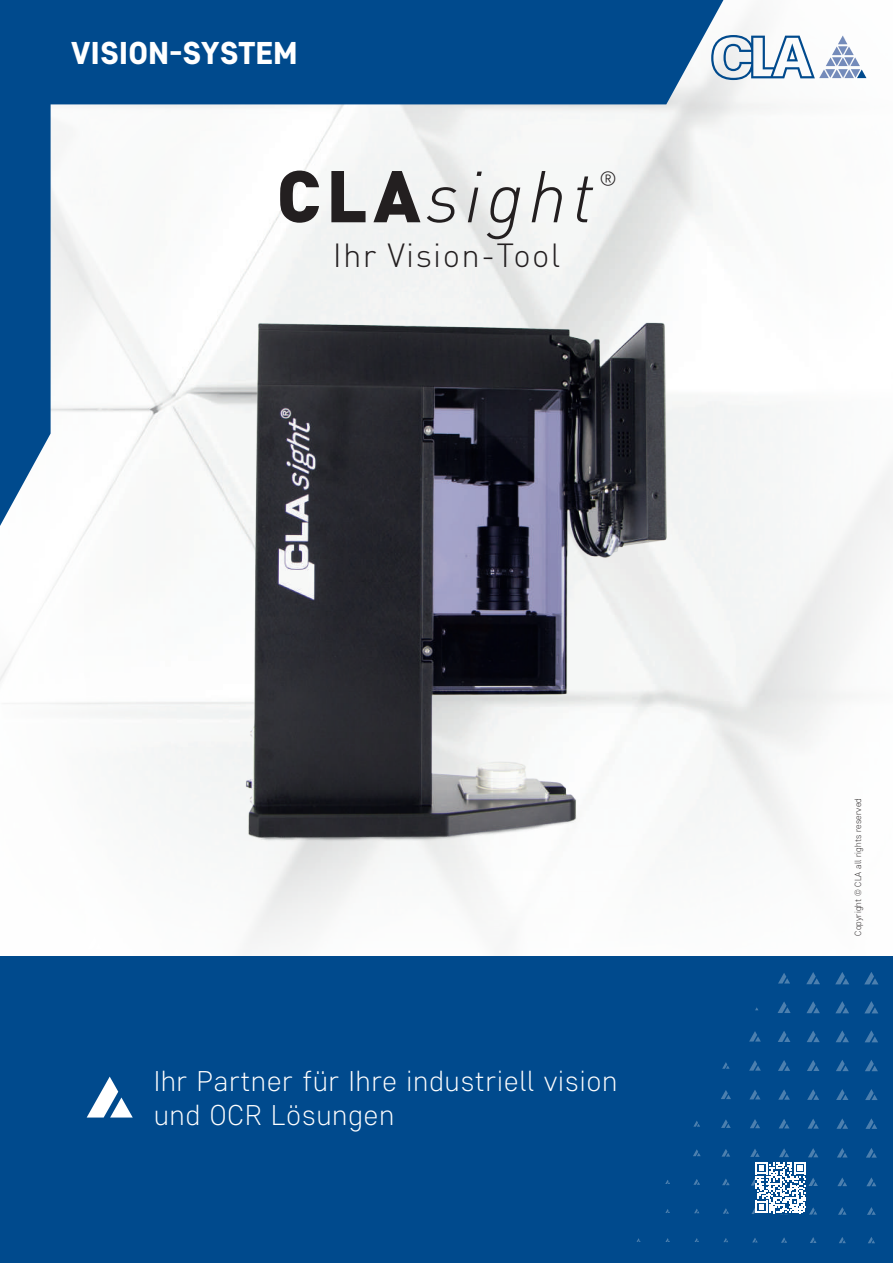
<style>
.page{position:relative;width:893px;height:1263px;background:#fff}
.page>*{position:absolute;margin:0;border:0;box-sizing:border-box;transform-origin:0 0}
.t1{font:italic 300 72px "DINOT";letter-spacing:.07em;color:#231f20}
.t2{font:300 33px "DINOT";letter-spacing:.04em;color:#231f20}
.t3{font:800 31.5px "Core Sans D65";color:#fff}
.t4{font:300 28.5px/34.2px "Core Sans D25";letter-spacing:.04em;color:#fff}
.t5{font:italic 300 21px "DINOT";color:#231f20}
.t6{font:300 9px "Core Sans D25";letter-spacing:.02em;color:#231f20}
.s1{font-weight:900;font-style:normal}
</style>
<div class="page">
<div style="left:0;top:957px;width:893px;height:306px;background:#004a8d"></div>
<svg style="left:778px;top:973px;width:12px;height:10px"></svg>
<svg style="left:806px;top:972px;width:14px;height:12px"></svg>
<svg style="left:835px;top:972px;width:14px;height:12px"></svg>
<svg style="left:864px;top:972px;width:14px;height:12px"></svg>
<svg style="left:777px;top:1001px;width:14px;height:12px"></svg>
<svg style="left:806px;top:1001px;width:14px;height:12px"></svg>
<svg style="left:836px;top:1001px;width:13px;height:12px"></svg>
<svg style="left:865px;top:1001px;width:13px;height:12px"></svg>
<svg style="left:749px;top:1031px;width:12px;height:10px"></svg>
<svg style="left:778px;top:1031px;width:12px;height:11px"></svg>
<svg style="left:807px;top:1031px;width:13px;height:11px"></svg>
<svg style="left:836px;top:1030px;width:13px;height:12px"></svg>
<svg style="left:865px;top:1030px;width:13px;height:12px"></svg>
<svg style="left:722px;top:1062px;width:8px;height:7px"></svg>
<svg style="left:749px;top:1060px;width:12px;height:11px"></svg>
<svg style="left:778px;top:1060px;width:12px;height:11px"></svg>
<svg style="left:807px;top:1060px;width:12px;height:11px"></svg>
<svg style="left:836px;top:1060px;width:13px;height:11px"></svg>
<svg style="left:865px;top:1060px;width:13px;height:11px"></svg>
<svg style="left:721px;top:1090px;width:10px;height:9px"></svg>
<svg style="left:750px;top:1090px;width:10px;height:9px"></svg>
<svg style="left:778px;top:1089px;width:12px;height:11px"></svg>
<svg style="left:807px;top:1089px;width:12px;height:11px"></svg>
<svg style="left:836px;top:1089px;width:12px;height:11px"></svg>
<svg style="left:865px;top:1089px;width:13px;height:11px"></svg>
<svg style="left:694px;top:1121px;width:6px;height:5px"></svg>
<svg style="left:721px;top:1119px;width:10px;height:9px"></svg>
<svg style="left:750px;top:1119px;width:10px;height:9px"></svg>
<svg style="left:779px;top:1119px;width:10px;height:9px"></svg>
<svg style="left:808px;top:1119px;width:11px;height:9px"></svg>
<svg style="left:836px;top:1118px;width:12px;height:11px"></svg>
<svg style="left:865px;top:1118px;width:12px;height:11px"></svg>
<svg style="left:693px;top:1149px;width:8px;height:7px"></svg>
<svg style="left:722px;top:1149px;width:8px;height:7px"></svg>
<svg style="left:837px;top:1148px;width:10px;height:9px"></svg>
<svg style="left:866px;top:1148px;width:11px;height:9px"></svg>
<svg style="left:665px;top:1180px;width:5px;height:4px"></svg>
<svg style="left:693px;top:1179px;width:7px;height:6px"></svg>
<svg style="left:722px;top:1179px;width:8px;height:6px"></svg>
<svg style="left:837px;top:1178px;width:10px;height:8px"></svg>
<svg style="left:866px;top:1177px;width:10px;height:9px"></svg>
<svg style="left:665px;top:1209px;width:5px;height:4px"></svg>
<svg style="left:694px;top:1209px;width:5px;height:4px"></svg>
<svg style="left:723px;top:1208px;width:6px;height:6px"></svg>
<svg style="left:838px;top:1207px;width:8px;height:8px"></svg>
<svg style="left:867px;top:1207px;width:9px;height:8px"></svg>
<svg style="left:636px;top:1238px;width:5px;height:4px"></svg>
<svg style="left:694px;top:1238px;width:5px;height:4px"></svg>
<svg style="left:723px;top:1238px;width:5px;height:4px"></svg>
<svg style="left:752px;top:1238px;width:6px;height:4px"></svg>
<svg style="left:781px;top:1237px;width:6px;height:6px"></svg>
<svg style="left:810px;top:1237px;width:6px;height:6px"></svg>
<svg style="left:839px;top:1237px;width:7px;height:6px"></svg>
<svg style="left:868px;top:1237px;width:7px;height:6px"></svg>
<svg style="left:87px;top:1076px;width:46px;height:41px"></svg>
<svg style="left:0;top:0;width:723px;height:526px"></svg>
<svg style="left:711px;top:35px;width:155px;height:45px"></svg>
<img style="left:245px;top:323px;width:421px;height:518px">
<svg style="left:750px;top:1148px;width:68px;height:66px"></svg>
<p class="t3" style="left:71px;top:32px;width:228px">VISION-SYSTEM</p>
<h1 class="t1" style="left:277px;top:147px;width:319px"><span class="s1">CLA</span>sight</h1>
<p class="t5" style="left:599px;top:164px;width:19px">®</p>
<p class="t2" style="left:333px;top:233px;width:229px">Ihr Vision-Tool</p>
<p class="t4" style="left:154px;top:1063px;width:465px">Ihr Partner für Ihre industriell vision und OCR Lösungen</p>
<p class="t6" style="left:852px;top:936px;width:139px;rotate:-90deg">Copyright © CLA all rights reserved</p>
</div>
